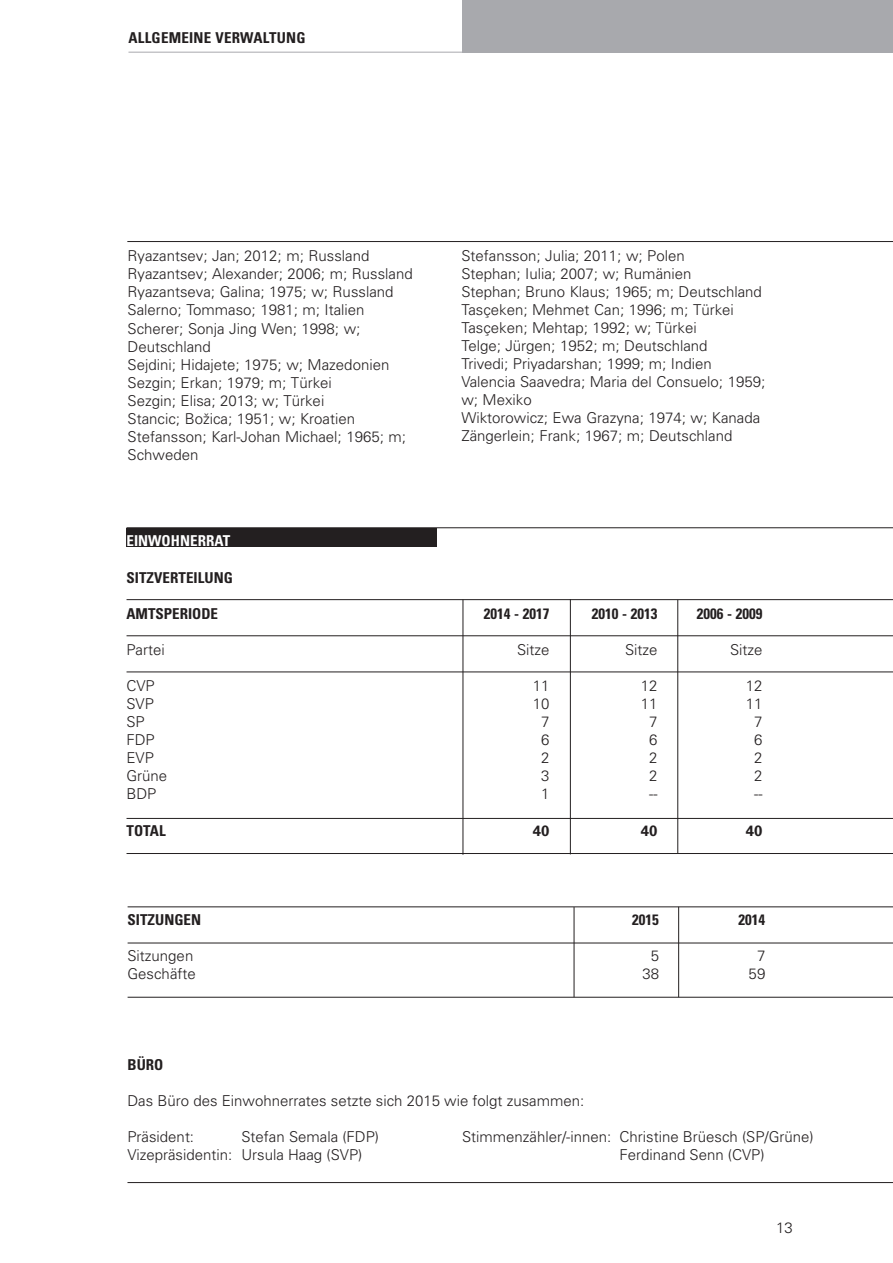
<style>
.page{position:relative;width:893px;height:1263px;background:#fff}
.page>*{position:absolute;margin:0;border:0;box-sizing:border-box;transform-origin:0 0}
.contentbox1{font:300 15px/18px "Univers";color:#231f20}
.t1{font:700 condensed 15px "Univers";letter-spacing:.005em;color:#231f20}
.t2{font:700 condensed 15px "Univers";letter-spacing:.005em;color:#fff}
.t3{font:700 15px "Univers";color:#231f20}
</style>
<div class="page">
<div style="left:462px;top:0;width:431px;height:52px;background:#a8a9ad"></div>
<hr style="left:128px;top:52px;width:765px;height:1px;background:#a8a9ad">
<hr style="left:128px;top:906px;width:765px;height:1px;background:#231f20">
<hr style="left:128px;top:943px;width:765px;height:1px;background:#231f20">
<hr style="left:128px;top:997px;width:765px;height:1px;background:#231f20">
<hr style="left:678px;top:907px;width:1px;height:90px;background:#231f20">
<hr style="left:574px;top:907px;width:1px;height:90px;background:#231f20">
<div style="left:127px;top:528px;width:310px;height:18px;background:#231f20"></div>
<hr style="left:127px;top:599px;width:766px;height:1px;background:#231f20">
<hr style="left:127px;top:635px;width:766px;height:1px;background:#231f20">
<hr style="left:127px;top:671px;width:766px;height:1px;background:#231f20">
<hr style="left:127px;top:818px;width:766px;height:1px;background:#231f20">
<hr style="left:127px;top:853px;width:766px;height:1px;background:#231f20">
<hr style="left:570px;top:600px;width:1px;height:254px;background:#231f20">
<hr style="left:677px;top:600px;width:1px;height:253px;background:#231f20">
<hr style="left:127px;top:1182px;width:766px;height:1px;background:#231f20">
<hr style="left:463px;top:600px;width:1px;height:254px;background:#231f20">
<hr style="left:127px;top:241px;width:766px;height:1px;background:#231f20">
<hr style="left:127px;top:527px;width:766px;height:1px;background:#231f20">
<p class="t1" style="left:128px;top:28px;width:179px">ALLGEMEINE VERWALTUNG</p>
<p class="contentbox1" style="left:128px;top:247px;width:243px">Ryazantsev; Jan; 2012; m; Russland</p>
<p class="contentbox1" style="left:128px;top:265px;width:287px">Ryazantsev; Alexander; 2006; m; Russland</p>
<p class="contentbox1" style="left:128px;top:283px;width:267px">Ryazantseva; Galina; 1975; w; Russland</p>
<p class="contentbox1" style="left:128px;top:301px;width:239px">Salerno; Tommaso; 1981; m; Italien</p>
<p class="contentbox1" style="left:128px;top:319px;width:234px">Scherer; Sonja Jing Wen; 1998; w;</p>
<p class="contentbox1" style="left:128px;top:337px;width:85px">Deutschland</p>
<p class="contentbox1" style="left:128px;top:355px;width:263px">Sejdini; Hidajete; 1975; w; Mazedonien</p>
<p class="contentbox1" style="left:128px;top:373px;width:206px">Sezgin; Erkan; 1979; m; Türkei</p>
<p class="contentbox1" style="left:128px;top:391px;width:198px">Sezgin; Elisa; 2013; w; Türkei</p>
<p class="contentbox1" style="left:128px;top:410px;width:229px">Stancic; Božica; 1951; w; Kroatien</p>
<p class="contentbox1" style="left:128px;top:428px;width:280px">Stefansson; Karl-Johan Michael; 1965; m;<br>Schweden</p>
<p class="contentbox1" style="left:461px;top:246px;width:225px">Stefansson; Julia; 2011; w; Polen</p>
<p class="contentbox1" style="left:461px;top:264px;width:232px">Stephan; Iulia; 2007; w; Rumänien</p>
<p class="contentbox1" style="left:461px;top:282px;width:302px">Stephan; Bruno Klaus; 1965; m; Deutschland</p>
<p class="contentbox1" style="left:461px;top:301px;width:274px">Tasçeken; Mehmet Can; 1996; m; Türkei</p>
<p class="contentbox1" style="left:461px;top:319px;width:237px">Tasçeken; Mehtap; 1992; w; Türkei</p>
<p class="contentbox1" style="left:461px;top:337px;width:248px">Telge; Jürgen; 1952; m; Deutschland</p>
<p class="contentbox1" style="left:461px;top:355px;width:252px">Trivedi; Priyadarshan; 1999; m; Indien</p>
<p class="contentbox1" style="left:461px;top:373px;width:305px">Valencia Saavedra; Maria del Consuelo; 1959; w; Mexiko</p>
<p class="contentbox1" style="left:461px;top:409px;width:300px">Wiktorowicz; Ewa Grazyna; 1974; w; Kanada</p>
<p class="contentbox1" style="left:461px;top:427px;width:272px">Zängerlein; Frank; 1967; m; Deutschland</p>
<p class="t2" style="left:126px;top:532px;width:105px">EINWOHNERRAT</p>
<p class="t1" style="left:126px;top:568px;width:108px">SITZVERTEILUNG</p>
<p class="t1" style="left:126px;top:604px;width:93px">AMTSPERIODE</p>
<p class="t1" style="left:484px;top:604px;width:67px">2014 - 2017</p>
<p class="t1" style="left:592px;top:604px;width:67px">2010 - 2013</p>
<p class="t1" style="left:697px;top:604px;width:67px">2006 - 2009</p>
<p class="contentbox1" style="left:126px;top:640px;width:40px">Partei</p>
<p class="contentbox1" style="left:517px;top:640px;width:34px">Sitze</p>
<p class="contentbox1" style="left:625px;top:640px;width:34px">Sitze</p>
<p class="contentbox1" style="left:730px;top:640px;width:34px">Sitze</p>
<p class="contentbox1" style="left:126px;top:677px;width:30px">CVP</p>
<p class="contentbox1" style="left:533px;top:677px;width:18px">11</p>
<p class="contentbox1" style="left:641px;top:677px;width:18px">12</p>
<p class="contentbox1" style="left:746px;top:677px;width:18px">12</p>
<p class="contentbox1" style="left:126px;top:695px;width:29px">SVP</p>
<p class="contentbox1" style="left:533px;top:695px;width:18px">10</p>
<p class="contentbox1" style="left:641px;top:695px;width:18px">11</p>
<p class="contentbox1" style="left:746px;top:695px;width:18px">11</p>
<p class="contentbox1" style="left:126px;top:713px;width:20px">SP</p>
<p class="contentbox1" style="left:541px;top:713px;width:10px">7</p>
<p class="contentbox1" style="left:649px;top:713px;width:10px">7</p>
<p class="contentbox1" style="left:754px;top:713px;width:10px">7</p>
<p class="contentbox1" style="left:126px;top:731px;width:30px">FDP</p>
<p class="contentbox1" style="left:541px;top:731px;width:10px">6</p>
<p class="contentbox1" style="left:649px;top:731px;width:10px">6</p>
<p class="contentbox1" style="left:754px;top:731px;width:10px">6</p>
<p class="contentbox1" style="left:126px;top:749px;width:29px">EVP</p>
<p class="contentbox1" style="left:541px;top:749px;width:10px">2</p>
<p class="contentbox1" style="left:649px;top:749px;width:10px">2</p>
<p class="contentbox1" style="left:754px;top:749px;width:10px">2</p>
<p class="contentbox1" style="left:126px;top:767px;width:42px">Grüne</p>
<p class="contentbox1" style="left:541px;top:767px;width:10px">3</p>
<p class="contentbox1" style="left:649px;top:767px;width:10px">2</p>
<p class="contentbox1" style="left:754px;top:767px;width:10px">2</p>
<p class="contentbox1" style="left:126px;top:785px;width:31px">BDP</p>
<p class="contentbox1" style="left:541px;top:785px;width:10px">1</p>
<p class="contentbox1" style="left:649px;top:785px;width:10px">--</p>
<p class="contentbox1" style="left:754px;top:785px;width:10px">--</p>
<p class="t1" style="left:126px;top:821px;width:41px">TOTAL</p>
<p class="t3" style="left:533px;top:821px;width:18px">40</p>
<p class="t3" style="left:641px;top:821px;width:18px">40</p>
<p class="t3" style="left:746px;top:821px;width:18px">40</p>
<p class="t1" style="left:127px;top:910px;width:75px">SITZUNGEN</p>
<p class="t1" style="left:632px;top:910px;width:28px">2015</p>
<p class="t1" style="left:738px;top:910px;width:28px">2014</p>
<p class="contentbox1" style="left:127px;top:947px;width:67px">Sitzungen</p>
<p class="contentbox1" style="left:651px;top:947px;width:10px">5</p>
<p class="contentbox1" style="left:757px;top:947px;width:10px">7</p>
<p class="contentbox1" style="left:127px;top:965px;width:70px">Geschäfte</p>
<p class="contentbox1" style="left:642px;top:965px;width:18px">38</p>
<p class="contentbox1" style="left:749px;top:965px;width:18px">59</p>
<p class="t1" style="left:127px;top:1055px;width:37px">BÜRO</p>
<p class="contentbox1" style="left:127px;top:1091px;width:458px">Das Büro des Einwohnerrates setzte sich 2015 wie folgt zusammen:</p>
<p class="contentbox1" style="left:127px;top:1128px;width:68px">Präsident:</p>
<p class="contentbox1" style="left:241px;top:1128px;width:139px">Stefan Semala (FDP)</p>
<p class="contentbox1" style="left:462px;top:1128px;width:353px">Stimmenzähler/-innen: Christine Brüesch (SP/Grüne)</p>
<p class="contentbox1" style="left:127px;top:1146px;width:236px">Vizepräsidentin: Ursula Haag (SVP)</p>
<p class="contentbox1" style="left:619px;top:1146px;width:147px">Ferdinand Senn (CVP)</p>
<p class="contentbox1" style="left:776px;top:1219px;width:18px">13</p>
</div>
